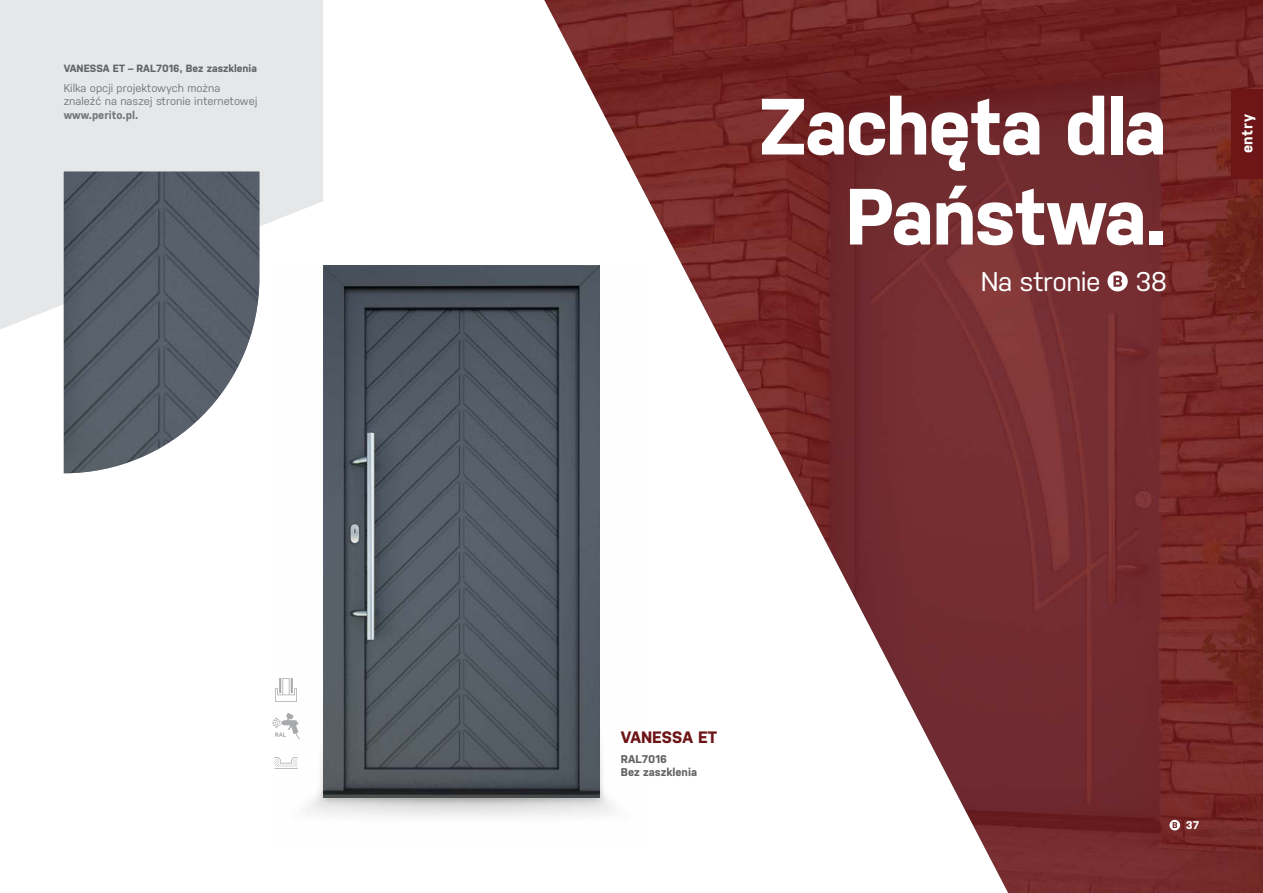
<style>
.page{position:relative;width:1263px;height:893px;background:#fff}
.page>*{position:absolute;margin:0;border:0;box-sizing:border-box;transform-origin:0 0}
.t1{font:700 79.5px/90px "Nudista";letter-spacing:-.025em;color:#fff;text-align:right}
.t2{font:27px "Nudista";letter-spacing:-.02em;color:#fff}
.t3{font:700 16.5px "Nudista";color:#6e1517}
.t4{font:700 15px "Nudista";color:#fff}
.t5{font:11.25px/13.5px "Nudista";color:#77787b}
.t6{font:700 11.25px/13.5px "Nudista";color:#636466}
.t7{font:700 11.25px "Nudista";color:#77787b}
.t8{font:700 11.25px "Nudista";color:#fff}
.t9{font:700 10.5px "Nudista";color:#636466}
</style>
<div class="page">
<img style="left:544px;top:0;width:719px;height:893px">
<svg style="left:0;top:0;width:323px;height:330px;background:#e7e8e9"></svg>
<img style="left:64px;top:172px;width:195px;height:301px">
<img style="left:277px;top:266px;width:369px;height:577px">
<svg style="left:1169px;top:820px;width:11px;height:10px"></svg>
<img style="left:323px;top:266px;width:277px;height:531px">
<svg style="left:1107px;top:271px;width:21px;height:20px"></svg>
<div style="left:270px;top:674px;width:32px;height:32px;background:#fff"></div>
<svg style="left:275px;top:678px;width:22px;height:24px"></svg>
<div style="left:270px;top:710px;width:32px;height:32px;background:#fff"></div>
<svg style="left:272px;top:713px;width:28px;height:26px"></svg>
<div style="left:270px;top:746px;width:32px;height:32px;background:#fff"></div>
<svg style="left:274px;top:757px;width:24px;height:12px"></svg>
<div style="left:1231px;top:89px;width:32px;height:90px;background:#6e1517"></div>
<p class="t9" style="left:64px;top:60px;width:195px">VANESSA ET – RAL7016, Bez zaszklenia</p>
<p class="t5" style="left:64px;top:80px;width:195px">Kilka opcji projektowych można znaleźć na naszej stronie internetowej</p>
<p class="t7" style="left:64px;top:106px;width:76px">www.perito.pl.</p>
<h1 class="t1" style="left:759px;top:75px;width:409px">Zachęta dla<br>Państwa.</h1>
<h2 class="t2" style="left:981px;top:262px;width:121px">Na stronie</h2>
<h2 class="t2" style="left:1135px;top:262px;width:33px">38</h2>
<h3 class="t4" style="left:1236px;top:153px;width:40px;rotate:-90deg">entry</h3>
<h3 class="t3" style="left:621px;top:725px;width:98px">VANESSA ET</h3>
<p class="t6" style="left:621px;top:751px;width:78px">RAL7016<br>Bez zaszklenia</p>
<p class="t8" style="left:1186px;top:817px;width:15px">37</p>
</div>
